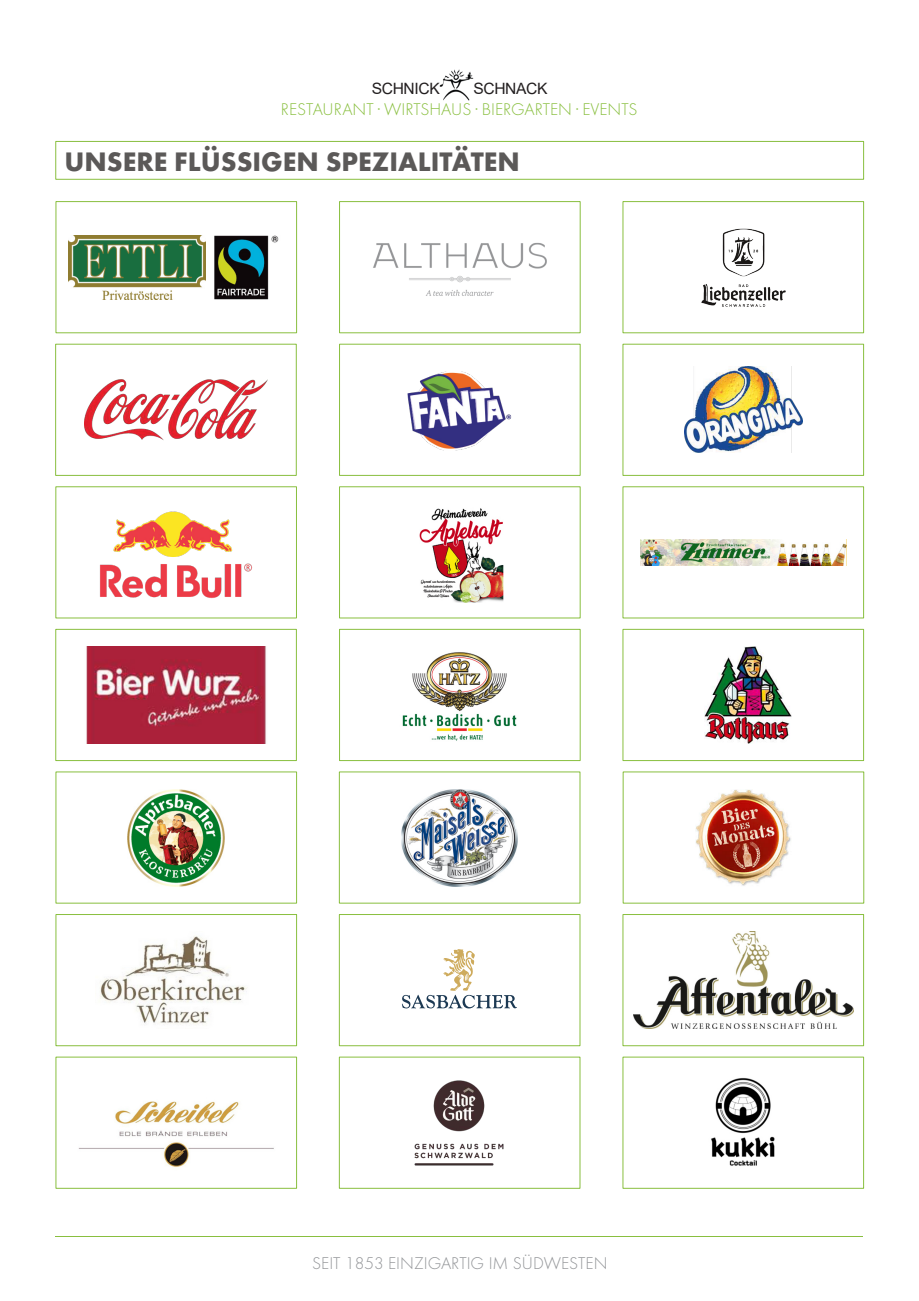
<style>
.page{position:relative;width:919px;height:1301px;background:#fff}
.page>*{position:absolute;margin:0;border:0;box-sizing:border-box;transform-origin:0 0}
.t1{font:700 27.75px "Futura EFCE";color:#5b5958}
.t2{font:300 17.7px "Futura EFCE";color:#939598}
.t3{font:300 17.55px "Futura EFCE";color:#89bf3f}
.t4{font:15.6px "Arial";letter-spacing:-.025em;color:#231f20}
</style>
<div class="page">
<img style="left:55px;top:69px;width:773px;height:1168px">
<img style="left:828px;top:140px;width:37px;height:1097px">
<hr style="left:55px;top:1235px;width:807px;height:1px;background:#89bf3f">
<div style="left:55px;top:141px;width:808px;height:38px;border:1px solid #89bf3f"></div>
<img style="left:439px;top:70px;width:34px;height:30px">
<div style="left:56px;top:201px;width:241px;height:132px;border:1px solid #89bf3f"></div>
<div style="left:55px;top:344px;width:241px;height:131px;border:1px solid #89bf3f"></div>
<div style="left:622px;top:344px;width:241px;height:131px;border:1px solid #89bf3f"></div>
<div style="left:339px;top:344px;width:241px;height:131px;border:1px solid #89bf3f"></div>
<img style="left:684px;top:367px;width:117px;height:86px">
<img style="left:84px;top:375px;width:183px;height:69px">
<img style="left:402px;top:366px;width:114px;height:87px">
<div style="left:622px;top:201px;width:241px;height:132px;border:1px solid #89bf3f"></div>
<div style="left:339px;top:201px;width:241px;height:132px;border:1px solid #89bf3f"></div>
<img style="left:694px;top:223px;width:97px;height:88px">
<img style="left:420px;top:506px;width:83px;height:97px">
<img style="left:640px;top:539px;width:205px;height:26px">
<img style="left:93px;top:506px;width:165px;height:97px">
<div style="left:56px;top:486px;width:240px;height:132px;border:1px solid #89bf3f"></div>
<div style="left:339px;top:486px;width:241px;height:132px;border:1px solid #89bf3f"></div>
<div style="left:622px;top:486px;width:241px;height:132px;border:1px solid #89bf3f"></div>
<img style="left:694px;top:1074px;width:97px;height:97px">
<img style="left:397px;top:646px;width:124px;height:97px">
<div style="left:55px;top:629px;width:241px;height:131px;border:1px solid #89bf3f"></div>
<div style="left:339px;top:629px;width:241px;height:131px;border:1px solid #89bf3f"></div>
<div style="left:622px;top:629px;width:241px;height:131px;border:1px solid #89bf3f"></div>
<img style="left:704px;top:646px;width:87px;height:97px">
<img style="left:127px;top:789px;width:97px;height:97px">
<img style="left:401px;top:789px;width:116px;height:97px">
<img style="left:68px;top:235px;width:216px;height:64px">
<img style="left:366px;top:235px;width:187px;height:64px">
<img style="left:85px;top:646px;width:182px;height:97px">
<div style="left:56px;top:914px;width:241px;height:131px;border:1px solid #89bf3f"></div>
<div style="left:339px;top:914px;width:241px;height:131px;border:1px solid #89bf3f"></div>
<div style="left:622px;top:914px;width:241px;height:131px;border:1px solid #89bf3f"></div>
<img style="left:96px;top:931px;width:161px;height:97px">
<svg style="left:401px;top:948px;width:116px;height:60px"></svg>
<img style="left:377px;top:1074px;width:165px;height:97px">
<img style="left:75px;top:1074px;width:202px;height:97px">
<img style="left:632px;top:931px;width:221px;height:97px">
<img style="left:695px;top:789px;width:96px;height:97px">
<p class="t4" style="left:372px;top:82px;width:69px">SCHNICK</p>
<p class="t4" style="left:473px;top:82px;width:75px">SCHNACK</p>
<p class="t3" style="left:281px;top:103px;width:358px">RESTAURANT · WIRTSHAUS · BIERGARTEN · EVENTS</p>
<h1 class="t1" style="left:64px;top:151px;width:457px">UNSERE FLÜSSIGEN SPEZIALITÄTEN</h1>
<p class="t2" style="left:312px;top:1256px;width:297px">SEIT 1853 EINZIGARTIG IM SÜDWESTEN</p>
</div>
